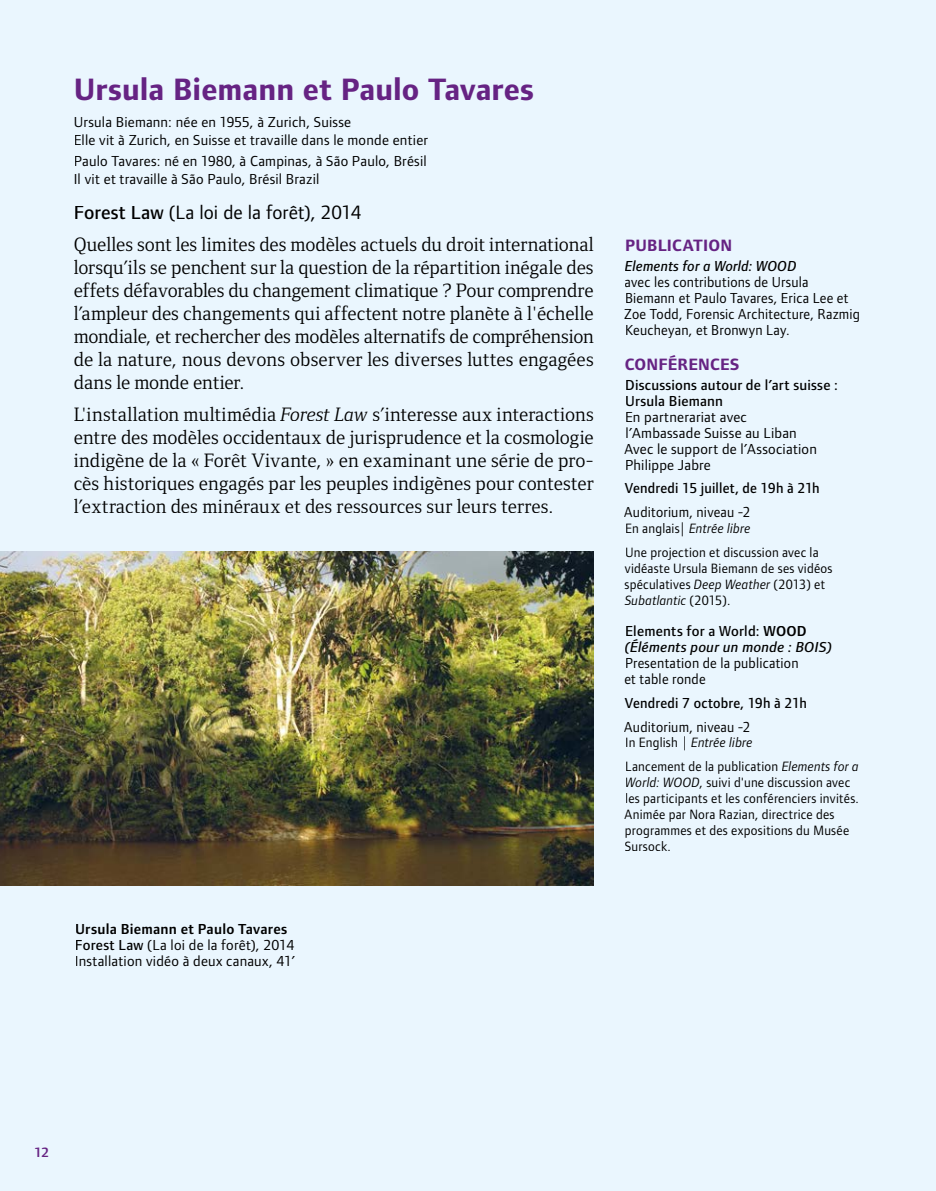
<style>
.page{position:relative;width:936px;height:1191px;background:#fff}
.page>*{position:absolute;margin:0;border:0;box-sizing:border-box;transform-origin:0 0}
.t1{font:700 32px "Foundry Form Sans";color:#662383}
.t2{font:20px/23px "Foundry Form Serif";letter-spacing:.005em;color:#000;text-align:justify}
.t3{font:20px "Foundry Form Sans";letter-spacing:.005em;color:#000}
.t4{font:700 17px "Foundry Form Sans";letter-spacing:.015em;color:#662383}
.t5{font:15px/15.8px "Foundry Form Sans";letter-spacing:.015em;color:#000}
.t6{font:15px/15.8px "Foundry Form Sans";letter-spacing:.015em;color:#000;scale:.96 1}
.t7{font:500 15px/15.8px "Foundry Form Sans";letter-spacing:.015em;color:#000}
.t8{font:500 15px "Foundry Form Sans";letter-spacing:.015em;color:#000;scale:.96 1}
.t9{font:italic 15px "Foundry Form Sans Med";letter-spacing:.01em;color:#000}
.t10{font:italic 15px "Foundry Form Sans Med";letter-spacing:.01em;color:#000;scale:.96 1}
.t11{font:14px/15.8px "Foundry Form Sans";letter-spacing:.02em;color:#000;scale:.96 1}
.t12{font:600 14px "Foundry Form Sans";color:#662383}
.s1{font-weight:500}
.s2{font-style:italic}
.s3{font-weight:600}
.s4{font-family:"News Gothic BT"}
</style>
<div class="page">
<div style="left:0;top:0;width:935px;height:1191px;background:#eaf6fe"></div>
<img style="left:0;top:552px;width:593px;height:333px">
<h1 class="t1" style="left:74px;top:71px;width:462px">Ursula Biemann et Paulo Tavares</h1>
<p class="t5" style="left:74px;top:113px;width:356px;line-height:18px">Ursula Biemann: née en 1955, à Zurich, Suisse<br>Elle vit à Zurich, en Suisse et travaille dans le monde entier</p>
<p class="t5" style="left:74px;top:152px;width:354px;line-height:18px">Paulo Tavares: né en 1980, à Campinas, à São Paulo, Brésil<br>Il vit et travaille à São Paulo, Brésil Brazil</p>
<p class="t3" style="left:74px;top:201px;width:289px"><span class="s1">Forest Law</span> (La loi de la forêt), 2014</p>
<p class="t2" style="left:74px;top:233px;width:521px">Quelles sont les limites des modèles actuels du droit international lorsqu’ils se penchent sur la question de la répartition inégale des effets défavorables du changement climatique ? Pour comprendre l’ampleur des changements qui affectent notre planète à l'échelle mondiale, et rechercher des modèles alternatifs de compréhension de la nature, nous devons observer les diverses luttes engagées dans le monde entier.</p>
<p class="t2" style="left:74px;top:402px;width:521px">L'installation multimédia <span class="s2">Forest Law</span> s’interesse aux interactions entre des modèles occidentaux de jurisprudence et la cosmologie indigène de la « Forêt Vivante, » en examinant une série de pro&shy;cès historiques engagés par les peuples indigènes pour contester l’extraction des minéraux et des ressources sur leurs terres.</p>
<p class="t5" style="left:75px;top:921px;width:222px"><span class="s3">Ursula Biemann et Paulo Tavares<br></span><span class="s1">Forest Law</span> (La loi de la forêt), 2014<br>Installation vidéo à deux canaux, 41’</p>
<p class="t4" style="left:625px;top:235px;width:109px">PUBLICATION</p>
<p class="t10" style="left:625px;top:258px;width:180px">Elements for a World: WOOD</p>
<p class="t6" style="left:624px;top:274px;width:247px">avec les contributions de Ursula Biemann et Paulo Tavares, Erica Lee et Zoe Todd, Forensic Architecture, Razmig Keucheyan, et Bronwyn Lay.</p>
<p class="t4" style="left:624px;top:355px;width:116px">CONFÉRENCES</p>
<p class="t7" style="left:625px;top:377px;width:214px">Discussions autour de l’art suisse :<br>Ursula Biemann</p>
<p class="t5" style="left:624px;top:409px;width:194px">En partnerariat avec l’Ambassade Suisse au Liban<br>Avec le support de l’Association<br>Philippe Jabre</p>
<p class="t8" style="left:625px;top:480px;width:204px">Vendredi 15 juillet, de 19h à 21h</p>
<p class="t6" style="left:624px;top:504px;width:133px">Auditorium, niveau -2</p>
<p class="t11" style="left:625px;top:516px;width:203px;line-height:23.8px">En anglais<span class="s4">|</span> <span class="s2">Entrée libre<br></span>Une projection et discussion avec la</p>
<p class="t11" style="left:624px;top:560px;width:218px">vidéaste Ursula Biemann de ses vidéos spéculatives <span class="s2">Deep Weather</span> (2013) et<br><span class="s2">Subatlantic</span> (2015).</p>
<p class="t7" style="left:625px;top:623px;width:183px">Elements for a World: <span class="s3">WOOD</span></p>
<p class="t9" style="left:624px;top:638px;width:209px">(Éléments pour un monde : BOIS)</p>
<p class="t6" style="left:624px;top:655px;width:183px">Presentation de la publication et table ronde</p>
<p class="t8" style="left:625px;top:694px;width:191px">Vendredi 7 octobre, 19h à 21h</p>
<p class="t6" style="left:624px;top:718px;width:133px">Auditorium, niveau -2</p>
<p class="t11" style="left:625px;top:731px;width:245px;line-height:23.8px">In English <span class="s4">|</span> <span class="s2">Entrée libre<br></span>Lancement de la publication <span class="s2">Elements for a</span></p>
<p class="t11" style="left:624px;top:774px;width:245px"><span class="s2">World: WOOD</span>, suivi d'une discussion avec les participants et les conférenciers invités.<br>Animée par Nora Razian, directrice des programmes et des expositions du Musée Sursock.</p>
<p class="t12" style="left:34px;top:1144px;width:17px">12</p>
</div>
